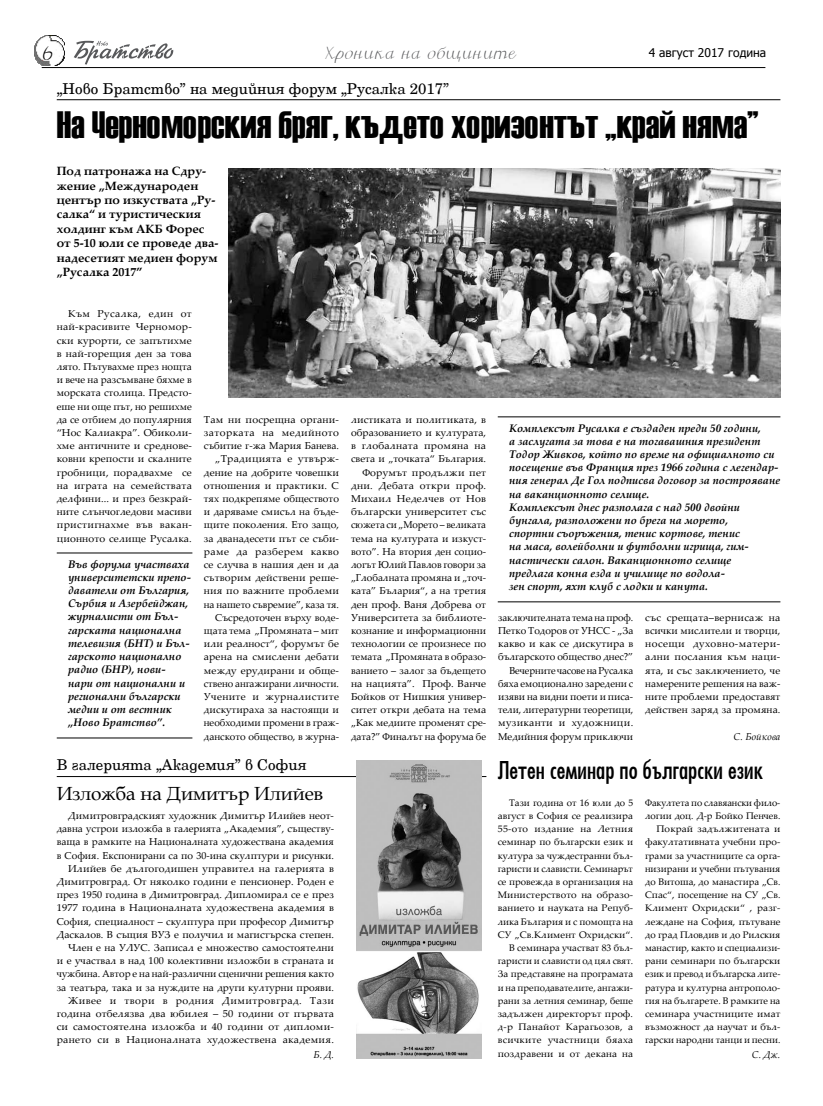
<style>
.page{position:relative;width:823px;height:1106px;background:#fff}
.page>*{position:absolute;margin:0;border:0;box-sizing:border-box;transform-origin:0 0}
.t1{font:38px "Haettenschweiler";color:#000}
.t2{font:24px "German Condensed";color:#000}
.t3{font:19px "Book Antiqua";color:#000}
.t4{font:italic 17px "Free Hand Cyr";color:#58595b}
.t5{font:15px "New Saturion Modern Cyr";color:#000}
.t6{font:700 12px/14.4px "Palatino Linotype";color:#000}
.t7{font:12px "Tahoma";color:#000}
.t8{font:italic 700 11px/13.2px "Palatino Linotype";color:#000}
.t9{font:10px/13.2px "Palatino Linotype";letter-spacing:.005em;color:#000;text-align:justify;scale:1.04 1}
.t10{font:10px/13.2px "Palatino Linotype";letter-spacing:.005em;color:#000;text-align:right}
.t11{font:italic 10px "Palatino Linotype";color:#000}
.t12{font:9.5px/13.2px "Palatino Linotype";color:#000;text-align:right}
</style>
<div class="page">
<hr style="left:42px;top:67px;width:723px;height:1px;background:#000">
<svg style="left:74px;top:41px;width:99px;height:24px"></svg>
<img style="left:34px;top:36px;width:30px;height:30px">
<hr style="left:57px;top:99px;width:723px;height:1px;background:#000">
<img style="left:228px;top:169px;width:552px;height:228px">
<hr style="left:57px;top:776px;width:429px;height:1px;background:#000">
<img style="left:356px;top:761px;width:125px;height:297px">
<hr style="left:57px;top:552px;width:135px;height:1px;background:#000">
<hr style="left:57px;top:737px;width:135px;height:1px;background:#000">
<hr style="left:497px;top:416px;width:283px;height:1px;background:#000">
<hr style="left:497px;top:601px;width:283px;height:1px;background:#000">
<svg style="left:43px;top:46px;width:9px;height:14px"></svg>
<h3 class="t4" style="left:320px;top:44px;width:196px">Хроника на общините</h3>
<p class="t7" style="left:648px;top:45px;width:119px">4 август 2017 година</p>
<h3 class="t5" style="left:57px;top:79px;width:393px">„Ново Братство” на медийния форум „Русалка 2017”</h3>
<h1 class="t1" style="left:57px;top:99px;width:702px">На Черноморския бряг, където хоризонтът „край няма”</h1>
<p class="t6" style="left:57px;top:163px;width:163px">Под патронажа на Сдру&shy;жение „Международен център по изкуствата „Ру&shy;салка“ и туристическия холдинг към АКБ Форес от 5-10 юли се проведе два&shy;надесетият медиен форум „Русалка 2017”</p>
<p class="t9" style="left:57px;top:307px;width:131px;text-indent:11px">Към Русалка, един от най-красивите Черномор&shy;ски курорти, се запътихме в най-горещия ден за това лято. Пътувахме през нощта и вече на разсъмване бяхме в морската столица. Предсто&shy;еше ни още път, но решихме да се отбием до популярния “Нос Калиакра”. Обиколи&shy;хме античните и среднове&shy;ковни крепости и скалните гробници, порадвахме се на играта на семействата делфини... и през безкрай&shy;ните слънчогледови масиви пристигнахме във вакан&shy;ционното селище Русалка.</p>
<p class="t9" style="left:204px;top:412px;width:131px;text-align:right">Там ни посрещна органи&shy;заторката на медийното събитие г-жа Мария Банева. „Традицията е утвърж&shy;дение на добрите човешки отношения и практики. С тях подкрепяме обществото и даряваме смисъл на бъде&shy;щите поколения. Ето защо, за дванадесети път се съби&shy;раме да разберем какво се случва в нашия ден и да сътворим действени реше&shy;ния по важните проблеми на нашето съвремие”, каза тя.<br>Съсредоточен върху воде&shy;щата тема „Промяната – мит или реалност“, форумът бе арена на смислени дебати между ерудирани и обще&shy;ствено ангажирани личности.<br>Учените и журналистите дискутираха за настоящи и необходими промени в граж&shy;данското общество, в журна-</p>
<p class="t9" style="left:351px;top:412px;width:131px;text-align:right">листиката и политиката, в образованието и културата, в глобалната промяна на света и „точката“ България.<br>Форумът продължи пет дни. Дебата откри проф.<br>Михаил Неделчев от Нов български университет със сюжета си „Морето – великата тема на културата и изкуст&shy;вото”. На втория ден социо&shy;логът Юлий Павлов говори за „Глобалната промяна и „точ&shy;ката” Бълария“, а на третия ден проф. Ваня Добрева от<br>Университета за библиоте&shy;кознание и информационни технологии се произнесе по темата „Промяната в образо&shy;ванието – залог за бъдещето на нацията”. Проф. Ванче<br>Бойков от Нишкия универ&shy;ситет откри дебата на тема „Как медиите променят сре&shy;дата?” Финалът на форума бе</p>
<p class="t8" style="left:509px;top:421px;width:272px">Комплексът Русалка е създаден преди 50 години,<br>а заслугата за това е на тогавашния президент Тодор Живков, който по време на официалното си посещение във Франция през 1966 година с легендар&shy;ния генерал Де Гол подписва договор за построяване на ваканционното селище.<br>Комплексът днес разполага с над 500 двойни бунгала, разположени по брега на морето,<br>спортни съоръжения, тенис кортове, тенис<br>на маса, волейболни и футболни игрища, гим&shy;настически салон. Ваканционното селище<br>предлага конна езда и училище по водола-<br>зен спорт, яхт клуб с лодки и канута.</p>
<p class="t8" style="left:68px;top:557px;width:124px">Във форума участваха университетски препо&shy;даватели от България,<br>Сърбия и Азербейджан, журналисти от Бъл&shy;гарската национална телевизия (БНТ) и Бъл&shy;гарското национално радио (БНР), нови&shy;нари от национални и регионални български медии и от вестник „Ново Братство”.</p>
<p class="t10" style="left:498px;top:610px;width:137px">заключителната тема на проф.<br>Петко Тодоров от УНСС - „За какво и как се дискутира в българското общество днес?”<br>Вечерните часове на Русалка бяха емоционално заредени с изяви на видни поети и писа&shy;тели, литературни теоретици, музиканти и художници.<br>Медийния форум приключи</p>
<p class="t9" style="left:645px;top:610px;width:131px">със срещата–вернисаж на всички мислители и творци, носещи духовно-матери&shy;ални послания към наци&shy;ята, и със заключението, че намерените решения на важ&shy;ните проблеми предоставят действен заряд за промяна.</p>
<p class="t11" style="left:733px;top:729px;width:48px">С. Бойкова</p>
<h3 class="t5" style="left:57px;top:756px;width:251px">В галерията „Академия” в София</h3>
<h3 class="t3" style="left:57px;top:780px;width:268px">Изложба на Димитър Илийев</h3>
<p class="t10" style="left:57px;top:808px;width:279px">Димитровградският художник Димитър Илийев неот&shy;давна устрои изложба в галерията „Академия”, съществу&shy;ваща в рамките на Националната художествана академия в София. Експонирани са по 30-ина скулптури и рисунки.<br>Илийев бе дългогодишен управител на галерията в Димитровград. От няколко години е пенсионер. Роден е през 1950 година в Димитровград. Дипломирал се е през 1977 година в Националната художествена академия в София, специалност – скулптура при професор Димитър Даскалов. В същия ВУЗ е получил и магистърска степен.<br>Член е на УЛУС. Записал е множество самостоятелни<br>и е участвал в над 100 колективни изложби в страната и чужбина. Автор е на най-различни сценични решения както за театъра, така и за нуждите на други културни прояви.<br>Живее и твори в родния Димитровград. Тази година отбелязва два юбилея – 50 години от първата си самостоятелна изложба и 40 години от дипломи&shy;рането си в Националната художествена академия.</p>
<p class="t11" style="left:313px;top:1047px;width:22px">Б. Д.</p>
<h2 class="t2" style="left:497px;top:756px;width:267px">Летен семинар по български език</h2>
<p class="t12" style="left:497px;top:795px;width:137px">Тази година от 16 юли до 5 август в София се реализира<br>55-ото издание на Летния семинар по български език и култура за чуждестранни бъл&shy;гаристи и слависти. Семинарът се провежда в организация на<br>Министерството на образо&shy;ванието и науката на Репуб&shy;лика България и с помощта на<br>СУ „Св.Климент Охридски“.<br>В семинара участват 83 бъл&shy;гаристи и слависти од цял свят.<br>За представяне на програмата и на преподавателите, ангажи&shy;рани за летния семинар, беше задължен директорът проф. д-р Панайот Карагьозов, а всичките участници бяаха поздравени и от декана на</p>
<p class="t12" style="left:644px;top:795px;width:137px">Факултета по славяански фило&shy;логии доц. Д-р Бойко Пенчев.<br>Покрай задължитената и факултативната учебни про&shy;грами за участниците са орга&shy;низирани и учебни пътувания до Витоша, до манастира „Св.<br>Спас“, посещение на СУ „Св.<br>Климент Охридски“ , разг&shy;леждане на София, пътуване до град Пловдив и до Рилския манастир, както и специализи&shy;рани семинари по български език и превод и българска лите&shy;ратура и културна антрополо&shy;гия на българете. В рамките на семинара участниците имат възможност да научат и бъл&shy;гарски народни танци и песни.</p>
<p class="t11" style="left:751px;top:1047px;width:30px">С. Дж.</p>
</div>
